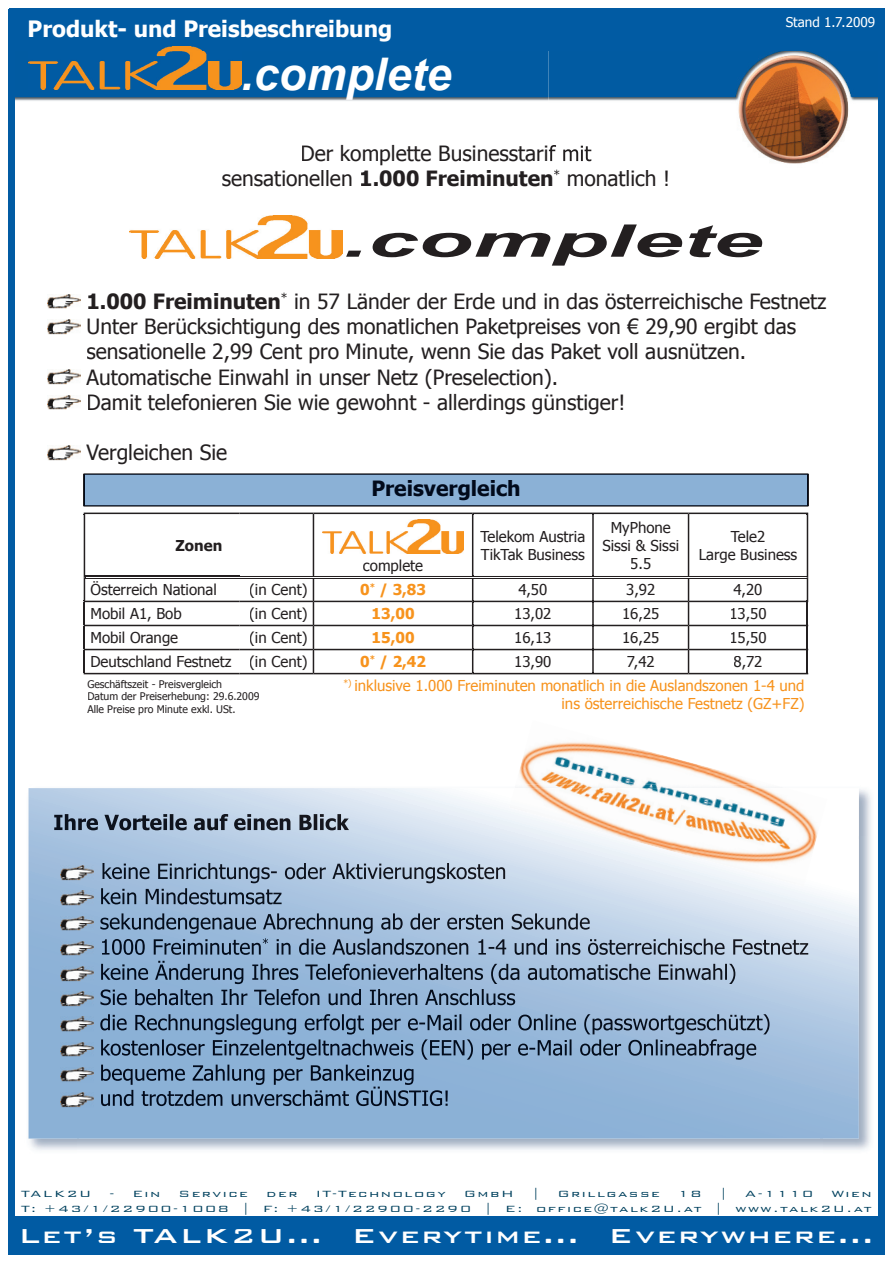
<style>
.page{position:relative;width:893px;height:1263px;background:#fff}
.page>*{position:absolute;margin:0;border:0;box-sizing:border-box;transform-origin:0 0}
.t1{font:italic 700 45px "Arial";color:#fff}
.t2{font:italic 700 45px "Arial";color:#231f20;scale:2 1}
.t3{font:500 27px "Bank Gothic BT";letter-spacing:.05em;color:#fff;scale:1.2 1}
.t4{font:700 22.5px "Tahoma";color:#fff}
.t5{font:21px/25.2px "Tahoma";color:#231f20;text-align:center}
.t6{font:700 21px "Tahoma";color:#010a1b}
.t7{font:15px/18px "Tahoma";color:#231f20;text-align:center}
.t8{font:15px/18px "Tahoma";color:#f7931d;text-align:right}
.t9{font:700 15px "Tahoma";color:#f7931d}
.t10{font:700 15px "Tahoma";color:#231f20}
.t11{font:13.5px "Tahoma";color:#fff}
.t12{font:300 12px/14.4px "Bank Gothic BT";letter-spacing:.1em;color:#01415e;text-align:right;scale:1.25 1}
.t13{font:10.5px/12.6px "Tahoma";color:#231f20}
.s1{font-weight:700}
</style>
<div class="page">
<img style="left:859px;top:789px;width:12px;height:48px">
<img style="left:28px;top:837px;width:49px;height:313px">
<img style="left:822px;top:837px;width:49px;height:313px">
<svg style="left:29px;top:788px;width:830px;height:350px;background:#abc5e1"></svg>
<img style="left:15px;top:51px;width:534px;height:50px">
<img style="left:549px;top:51px;width:329px;height:113px">
<div style="left:9px;top:9px;width:875px;height:42px;background:#015ba3"></div>
<div style="left:9px;top:9px;width:6px;height:1245px;background:#015ba3"></div>
<div style="left:878px;top:9px;width:6px;height:1245px;background:#015ba3"></div>
<div style="left:9px;top:1216px;width:875px;height:38px;background:#015ba3"></div>
<img style="left:29px;top:47px;width:212px;height:43px">
<img style="left:549px;top:145px;width:42px;height:19px">
<img style="left:130px;top:216px;width:212px;height:43px">
<img style="left:47px;top:294px;width:33px;height:15px">
<img style="left:47px;top:319px;width:33px;height:15px">
<img style="left:47px;top:370px;width:33px;height:15px">
<img style="left:47px;top:395px;width:33px;height:15px">
<img style="left:47px;top:445px;width:33px;height:15px">
<svg style="left:83px;top:473px;width:726px;height:34px;background:#81a3c4"></svg>
<div style="left:373px;top:480px;width:146px;height:20px;background:#8bb1d6"></div>
<svg style="left:84px;top:513px;width:724px;height:161px"></svg>
<hr style="left:688px;top:576px;width:119px;height:1px;background:#231f20">
<hr style="left:688px;top:578px;width:119px;height:1px;background:#231f20">
<img style="left:323px;top:519px;width:140px;height:34px">
<img style="left:47px;top:814px;width:302px;height:16px">
<img style="left:60px;top:866px;width:33px;height:14px">
<img style="left:100px;top:863px;width:405px;height:20px">
<img style="left:60px;top:891px;width:33px;height:15px">
<img style="left:101px;top:888px;width:181px;height:16px">
<img style="left:60px;top:916px;width:33px;height:15px">
<img style="left:100px;top:913px;width:490px;height:21px">
<img style="left:60px;top:941px;width:33px;height:15px">
<img style="left:102px;top:939px;width:159px;height:16px">
<svg style="left:263px;top:938px;width:5px;height:6px"></svg>
<img style="left:269px;top:938px;width:540px;height:17px">
<img style="left:60px;top:966px;width:33px;height:15px">
<img style="left:101px;top:961px;width:634px;height:23px">
<img style="left:60px;top:992px;width:33px;height:14px">
<img style="left:101px;top:989px;width:414px;height:16px">
<img style="left:60px;top:1017px;width:33px;height:15px">
<img style="left:100px;top:1014px;width:670px;height:20px">
<img style="left:60px;top:1042px;width:33px;height:15px">
<img style="left:101px;top:1039px;width:655px;height:21px">
<img style="left:60px;top:1067px;width:33px;height:15px">
<img style="left:101px;top:1064px;width:312px;height:21px">
<img style="left:60px;top:1092px;width:33px;height:15px">
<img style="left:101px;top:1086px;width:347px;height:20px">
<img style="left:519px;top:742px;width:237px;height:43px">
<img style="left:526px;top:785px;width:236px;height:3px">
<img style="left:509px;top:788px;width:318px;height:98px">
<p class="t4" style="left:28px;top:13px;width:366px">Produkt- und Preisbeschreibung</p>
<p class="t11" style="left:786px;top:13px;width:91px">Stand 1.7.2009</p>
<h1 class="t1" style="left:241px;top:43px;width:212px">.complete</h1>
<p class="t5" style="left:222px;top:140px;width:450px">Der komplette Businesstarif mit<br>sensationellen <span class="s1">1.000 Freiminuten</span><sup>*</sup> monatlich !</p>
<h1 class="t2" style="left:342px;top:210px;width:212px">.complete</h1>
<p class="t5" style="left:87px;top:288px;width:741px;text-align:left"><span class="s1">1.000 Freiminuten</span><sup>*</sup> in 57 Länder der Erde und in das österreichische Festnetz Unter Berücksichtigung des monatlichen Paketpreises von € 29,90 ergibt das sensationelle 2,99 Cent pro Minute, wenn Sie das Paket voll ausnützen.<br>Automatische Einwahl in unser Netz (Preselection).<br>Damit telefonieren Sie wie gewohnt - allerdings günstiger!</p>
<p class="t5" style="left:87px;top:439px;width:142px">Vergleichen Sie</p>
<p class="t6" style="left:371px;top:474px;width:151px">Preisvergleich</p>
<p class="t10" style="left:176px;top:535px;width:48px">Zonen</p>
<p class="t7" style="left:363px;top:556px;width:62px">complete</p>
<p class="t7" style="left:480px;top:527px;width:106px;text-align:left">Telekom Austria<br>TikTak Business</p>
<p class="t7" style="left:602px;top:518px;width:78px">MyPhone<br>Sissi &amp; Sissi<br>5.5</p>
<p class="t7" style="left:699px;top:527px;width:100px">Tele2<br>Large Business</p>
<p class="t7" style="left:90px;top:580px;width:128px">Österreich National</p>
<p class="t7" style="left:249px;top:580px;width:60px">(in Cent)</p>
<p class="t9" style="left:360px;top:579px;width:67px">0<sup>*</sup> / 3,83</p>
<p class="t7" style="left:518px;top:580px;width:30px">4,50</p>
<p class="t7" style="left:626px;top:580px;width:31px">3,92</p>
<p class="t7" style="left:733px;top:580px;width:30px">4,20</p>
<p class="t7" style="left:90px;top:604px;width:93px">Mobil A1, Bob</p>
<p class="t7" style="left:249px;top:604px;width:60px">(in Cent)</p>
<p class="t9" style="left:372px;top:603px;width:44px">13,00</p>
<p class="t7" style="left:514px;top:604px;width:39px">13,02</p>
<p class="t7" style="left:622px;top:604px;width:39px">16,25</p>
<p class="t7" style="left:729px;top:604px;width:39px">13,50</p>
<p class="t7" style="left:90px;top:628px;width:89px">Mobil Orange</p>
<p class="t7" style="left:249px;top:628px;width:60px">(in Cent)</p>
<p class="t9" style="left:372px;top:627px;width:44px">15,00</p>
<p class="t7" style="left:514px;top:628px;width:39px">16,13</p>
<p class="t7" style="left:622px;top:628px;width:39px">16,25</p>
<p class="t7" style="left:729px;top:628px;width:39px">15,50</p>
<p class="t7" style="left:90px;top:652px;width:219px">Deutschland Festnetz (in Cent)</p>
<p class="t9" style="left:360px;top:651px;width:67px">0<sup>*</sup> / 2,42</p>
<p class="t7" style="left:514px;top:652px;width:39px">13,90</p>
<p class="t7" style="left:627px;top:652px;width:30px">7,42</p>
<p class="t7" style="left:734px;top:652px;width:30px">8,72</p>
<p class="t13" style="left:87px;top:677px;width:174px">Geschäftszeit - Preisvergleich<br>Datum der Preiserhebung: 29.6.2009<br>Alle Preise pro Minute exkl. USt.</p>
<p class="t8" style="left:344px;top:676px;width:463px"><sup>*)</sup> inklusive 1.000 Freiminuten monatlich in die Auslandszonen 1-4 und ins österreichische Festnetz (GZ+FZ)</p>
<p class="t12" style="left:21px;top:1186px;width:58px">TALK2U</p>
<p class="t12" style="left:110px;top:1186px;width:42px">- Ein</p>
<p class="t12" style="left:178px;top:1186px;width:57px">Service</p>
<p class="t12" style="left:266px;top:1186px;width:27px">der</p>
<p class="t12" style="left:316px;top:1186px;width:106px">IT-Technology</p>
<p class="t12" style="left:464px;top:1186px;width:42px">GmbH</p>
<p class="t12" style="left:532px;top:1186px;width:7px">|</p>
<p class="t12" style="left:557px;top:1186px;width:83px">Grillgasse</p>
<p class="t12" style="left:678px;top:1186px;width:21px">18</p>
<p class="t12" style="left:720px;top:1186px;width:7px">|</p>
<p class="t12" style="left:745px;top:1186px;width:56px">A-1110</p>
<p class="t12" style="left:21px;top:1186px;width:682px">Wien<br>T: +43/1/22900-1008 | F: +43/1/22900-2290 | E: office@talk2U.at | www.talk2U.at</p>
<p class="t3" style="left:19px;top:1221px;width:714px">Let’s TALK2U... Everytime... Everywhere...</p>
</div>
